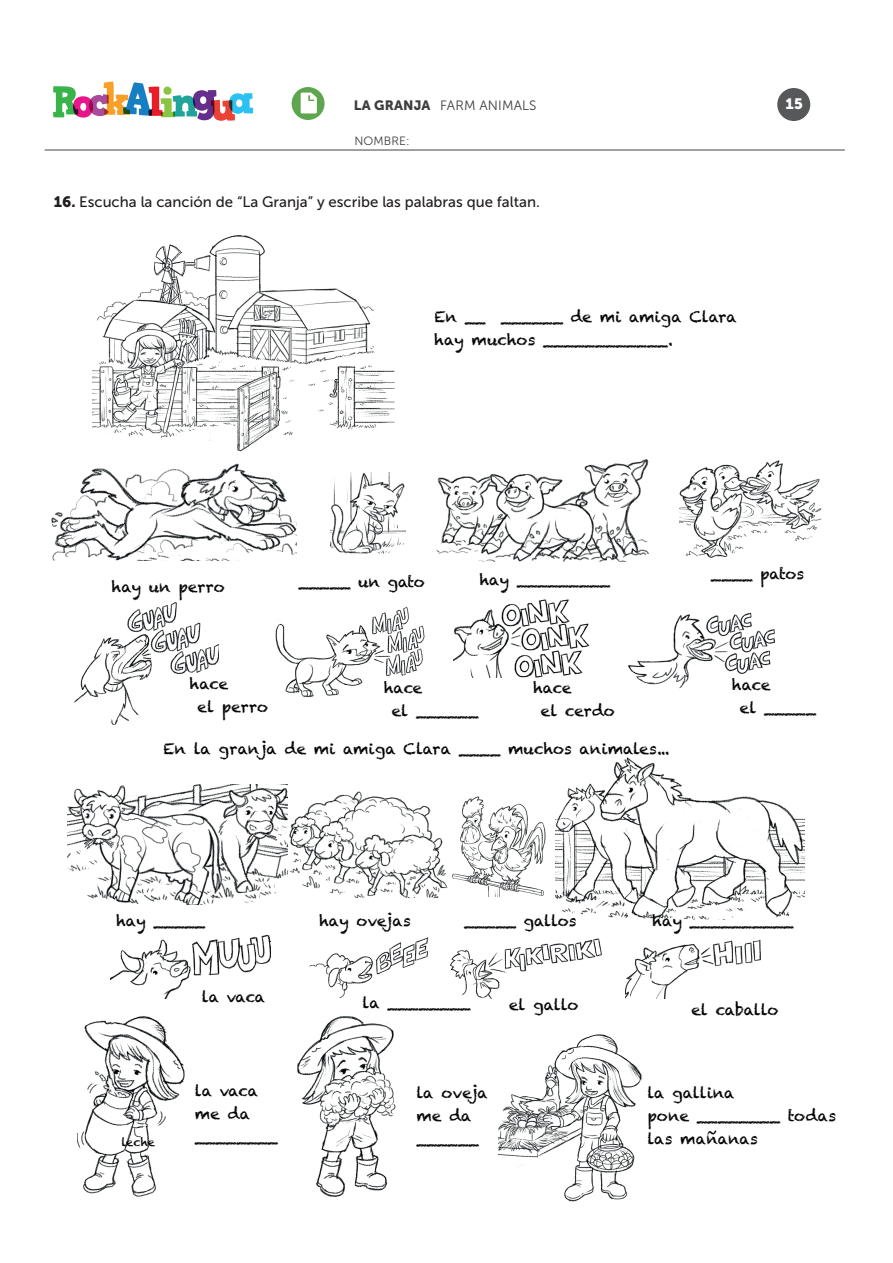
<style>
.page{position:relative;width:893px;height:1263px;background:#fff}
.page>*{position:absolute;margin:0;border:0;box-sizing:border-box;transform-origin:0 0}
.t1{font:15.3px/23px "Chalkduster";color:#000001}
.t2{font:15.3px/23px "Chalkduster";letter-spacing:-.025em;color:#000001}
.t3{font:15px "Museo Sans 500";color:#231f20}
.t4{font:15px "Museo Sans 900";color:#fff}
.t5{font:13.5px "Museo Sans 300";letter-spacing:.01em;color:#3e3e3f}
.t6{font:12px "Museo Sans 300";letter-spacing:.01em;color:#3e3e3f}
.t7{font:11.4px "Chalkduster";color:#000001}
.s1{font-family:"Museo Sans 900"}
</style>
<div class="page">
<div style="left:777px;top:88px;width:33px;height:33px;background:#57585a;border-radius:50%"></div>
<hr style="left:45px;top:149px;width:800px;height:2px;background:#57585a">
<svg style="left:292px;top:87px;width:33px;height:33px"></svg>
<svg style="left:301px;top:93px;width:16px;height:20px"></svg>
<img style="left:53px;top:82px;width:200px;height:39px">
<img style="left:51px;top:463px;width:245px;height:97px">
<img style="left:331px;top:473px;width:75px;height:81px">
<img style="left:436px;top:459px;width:212px;height:102px">
<img style="left:679px;top:460px;width:143px;height:98px">
<img style="left:74px;top:602px;width:144px;height:122px">
<img style="left:275px;top:606px;width:150px;height:91px">
<img style="left:453px;top:599px;width:137px;height:78px">
<img style="left:628px;top:612px;width:147px;height:77px">
<img style="left:68px;top:784px;width:219px;height:121px">
<img style="left:290px;top:792px;width:157px;height:105px">
<img style="left:452px;top:796px;width:94px;height:100px">
<img style="left:555px;top:757px;width:249px;height:162px">
<img style="left:110px;top:934px;width:161px;height:64px">
<img style="left:309px;top:937px;width:120px;height:61px">
<img style="left:450px;top:938px;width:152px;height:60px">
<img style="left:625px;top:938px;width:135px;height:60px">
<img style="left:77px;top:1015px;width:108px;height:182px">
<img style="left:297px;top:1016px;width:99px;height:181px">
<img style="left:93px;top:235px;width:302px;height:217px">
<img style="left:498px;top:1035px;width:145px;height:166px">
<p class="t5" style="left:354px;top:98px;width:184px"><span class="s1">LA GRANJA</span> FARM ANIMALS</p>
<p class="t6" style="left:354px;top:135px;width:57px">NOMBRE:</p>
<p class="t3" style="left:54px;top:194px;width:488px"><span class="s1">16.</span> Escucha la canción de “La Granja” y escribe las palabras que faltan.</p>
<p class="t1" style="left:435px;top:305px;width:304px">En __ ______ de mi amiga Clara hay muchos ____________.</p>
<p class="t4" style="left:786px;top:95px;width:19px">15</p>
<p class="t1" style="left:112px;top:575px;width:114px">hay un perro</p>
<p class="t1" style="left:298px;top:570px;width:128px">_____ un gato</p>
<p class="t1" style="left:480px;top:568px;width:132px">hay _________</p>
<p class="t1" style="left:711px;top:562px;width:95px">____ patos</p>
<p class="t1" style="left:198px;top:672px;width:72px;text-indent:-8px">hace<br>el perro</p>
<p class="t1" style="left:392px;top:676px;width:88px;text-indent:-8px">hace<br>el ______</p>
<p class="t1" style="left:541px;top:676px;width:75px;text-indent:-8px">hace<br>el cerdo</p>
<p class="t1" style="left:740px;top:674px;width:78px;text-indent:-8px">hace<br>el _____</p>
<p class="t1" style="left:164px;top:737px;width:508px">En la granja de mi amiga Clara ____ muchos animales...</p>
<p class="t1" style="left:116px;top:909px;width:90px">hay _____</p>
<p class="t1" style="left:319px;top:909px;width:93px">hay ovejas</p>
<p class="t1" style="left:464px;top:909px;width:114px">_____ gallos</p>
<p class="t1" style="left:653px;top:909px;width:142px">hay __________</p>
<p class="t7" style="left:122px;top:1135px;width:35px">leche</p>
<p class="t1" style="left:202px;top:985px;width:65px">la vaca</p>
<p class="t1" style="left:362px;top:992px;width:110px">la ________</p>
<p class="t1" style="left:509px;top:993px;width:71px">el gallo</p>
<p class="t2" style="left:691px;top:998px;width:88px">el caballo</p>
<p class="t2" style="left:195px;top:1079px;width:85px">la vaca me da ________</p>
<p class="t1" style="left:416px;top:1082px;width:73px">la oveja me da ______</p>
<p class="t1" style="left:647px;top:1082px;width:190px">la gallina<br>pone ________ todas las mañanas</p>
</div>
